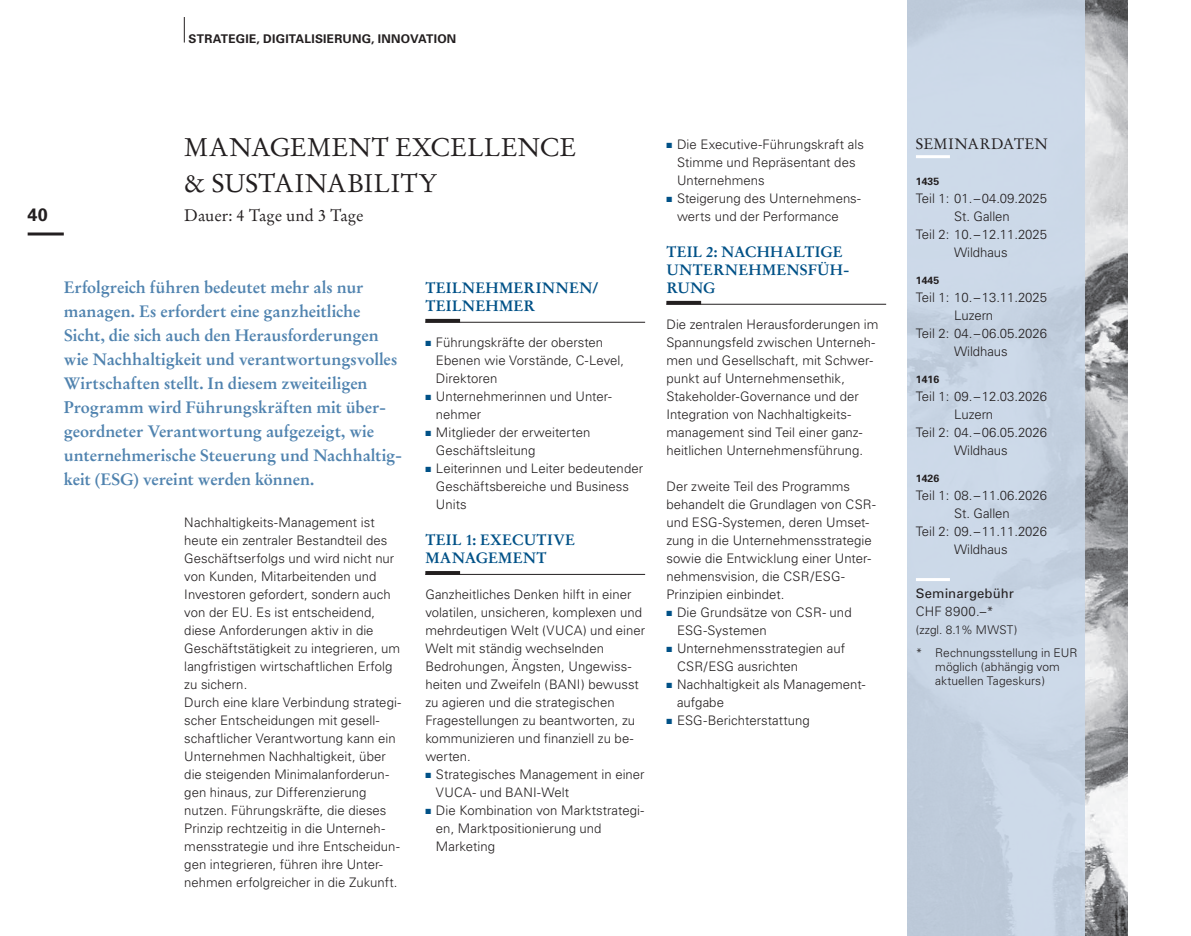
<style>
.page{position:relative;width:1191px;height:936px;background:#fff}
.page>*{position:absolute;margin:0;border:0;box-sizing:border-box;transform-origin:0 0}
.t1{font:25.5px/36px "Stempel Garamond";color:#231f20}
.t2{font:700 18px "Univers";color:#231f20}
.t3{font:700 16.5px/24px "Stempel Garamond";letter-spacing:-.005em;color:#5083af}
.t4{font:16.5px "Stempel Garamond";letter-spacing:-.005em;color:#231f20}
.t5{font:700 15px/18px "Stempel Garamond";letter-spacing:.015em;color:#005187}
.t6{font:15px "Stempel Garamond";letter-spacing:.015em;color:#231f20}
.t7{font:300 13.2px/18px "Univers";color:#231f20}
.t8{font:13.2px "Univers";letter-spacing:.005em;color:#231f20}
.t9{font:300 12px/22.8px "Univers";letter-spacing:.005em;color:#231f20}
.t10{font:700 12px "Univers";letter-spacing:.02em;color:#231f20}
.t11{font:700 10.5px "Univers";color:#231f20}
.s1{color:#005187}
</style>
<div class="page">
<img style="left:1084px;top:0;width:43px;height:935px">
<div style="left:907px;top:0;width:177px;height:935px;background:#c9d7e8"></div>
<svg style="left:184px;top:17px;width:1px;height:26px"></svg>
<hr style="left:28px;top:232px;width:36px;height:3px;background:#231f20">
<hr style="left:425px;top:322px;width:220px;height:1px;background:#231f20">
<hr style="left:425px;top:319px;width:35px;height:3px;background:#231f20">
<hr style="left:425px;top:574px;width:220px;height:1px;background:#231f20">
<hr style="left:425px;top:571px;width:35px;height:3px;background:#231f20">
<hr style="left:666px;top:304px;width:220px;height:1px;background:#231f20">
<hr style="left:666px;top:301px;width:35px;height:3px;background:#231f20">
<hr style="left:916px;top:155px;width:34px;height:3px;background:#fff">
<hr style="left:916px;top:578px;width:34px;height:3px;background:#fff">
<p class="t10" style="left:189px;top:31px;width:269px">STRATEG IE, DIG ITALISIERUNG, INNOVATION</p>
<h2 class="t2" style="left:28px;top:204px;width:22px">40</h2>
<h1 class="t1" style="left:184px;top:129px;width:394px">MANAGEMENT EXCELLENCE &amp; SUSTAINABILITY</h1>
<p class="t4" style="left:184px;top:205px;width:181px">Dauer: 4 Tage und 3 Tage</p>
<p class="t3" style="left:64px;top:275px;width:339px">Erfolgreich führen bedeutet mehr als nur managen. Es erfordert eine ganzheitliche Sicht, die sich auch den Herausforderungen wie Nachhaltigkeit und verantwortungsvolles Wirtschaften stellt. In diesem zweiteiligen Programm wird Führungskräften mit über&shy;geordneter Verantwortung aufgezeigt, wie unternehmerische Steuerung und Nachhaltig&shy;keit (ESG) vereint werden können.</p>
<p class="t5" style="left:425px;top:279px;width:174px">TEILNEHMERINNEN/<br>TEILNEHMER</p>
<p class="t7" style="left:436px;top:333px;width:190px;text-indent:-11px"><span class="s1">■</span> Führungskräfte der obersten<br>Ebenen wie Vorstände, C-Level,<br>Direktoren</p>
<p class="t7" style="left:436px;top:387px;width:177px;text-indent:-11px"><span class="s1">■</span> Unternehmerinnen und Unter&shy;nehmer</p>
<p class="t7" style="left:436px;top:423px;width:156px;text-indent:-11px"><span class="s1">■</span> Mitglieder der erweiterten<br>Geschäftsleitung</p>
<p class="t7" style="left:436px;top:459px;width:209px;text-indent:-11px"><span class="s1">■</span> Leiterinnen und Leiter bedeutender<br>Geschäftsbereiche und Business<br>Units</p>
<p class="t5" style="left:425px;top:531px;width:151px">TEIL 1: EXECUTIVE<br>MANAGEMENT</p>
<p class="t7" style="left:425px;top:585px;width:221px">Ganzheitliches Denken hilft in einer volatilen, unsicheren, komplexen und mehrdeutigen Welt (VUCA) und einer<br>Welt mit ständig wechselnden<br>Bedrohungen, Ängsten, Ungewiss&shy;heiten und Zweifeln (BANI) bewusst zu agieren und die strategischen<br>Fragestellungen zu beantworten, zu kommunizieren und finanziell zu be&shy;werten.</p>
<p class="t7" style="left:436px;top:765px;width:210px;text-indent:-11px"><span class="s1">■</span> Strategisches Management in einer<br>VUCA- und BANI-Welt</p>
<p class="t7" style="left:436px;top:801px;width:210px;text-indent:-11px"><span class="s1">■</span> Die Kombination von Marktstrategi&shy;en, Marktpositionierung und<br>Marketing</p>
<p class="t7" style="left:184px;top:513px;width:218px">Nachhaltigkeits-Management ist heute ein zentraler Bestandteil des Geschäftserfolgs und wird nicht nur von Kunden, Mitarbeitenden und Investoren gefordert, sondern auch von der EU. Es ist entscheidend, diese Anforderungen aktiv in die Geschäftstätigkeit zu integrieren, um langfristigen wirtschaftlichen Erfolg zu sichern.<br>Durch eine klare Verbindung strategi&shy;scher Entscheidungen mit gesell&shy;schaftlicher Verantwortung kann ein Unternehmen Nachhaltigkeit, über die steigenden Minimalanforderun&shy;gen hinaus, zur Differenzierung nutzen. Führungskräfte, die dieses Prinzip rechtzeitig in die Unterneh&shy;mensstrategie und ihre Entscheidun&shy;gen integrieren, führen ihre Unter&shy;nehmen erfolgreicher in die Zukunft.</p>
<p class="t7" style="left:677px;top:135px;width:188px;text-indent:-11px"><span class="s1">■</span> Die Executive-Führungskraft als<br>Stimme und Repräsentant des<br>Unternehmens</p>
<p class="t7" style="left:677px;top:189px;width:185px;text-indent:-11px"><span class="s1">■</span> Steigerung des Unternehmens&shy;werts und der Performance</p>
<p class="t5" style="left:666px;top:243px;width:184px">TEIL 2: NACHHALTIGE<br>UNTERNEHMENSFÜH-<br>RUNG</p>
<p class="t7" style="left:666px;top:315px;width:214px">Die zentralen Herausforderungen im Spannungsfeld zwischen Unterneh&shy;men und Gesellschaft, mit Schwer&shy;punkt auf Unternehmensethik, Stakeholder-Governance und der Integration von Nachhaltigkeits&shy;management sind Teil einer ganz&shy;heitlichen Unternehmensführung.</p>
<p class="t7" style="left:666px;top:477px;width:211px">Der zweite Teil des Programms behandelt die Grundlagen von CSR&shy;und ESG-Systemen, deren Umset&shy;zung in die Unternehmensstrategie sowie die Entwicklung einer Unter&shy;nehmensvision, die CSR/ESG-<br>Prinzipien einbindet.</p>
<p class="t7" style="left:677px;top:603px;width:176px;text-indent:-11px"><span class="s1">■</span> Die Grundsätze von CSR- und<br>ESG-Systemen</p>
<p class="t7" style="left:677px;top:639px;width:170px;text-indent:-11px"><span class="s1">■</span> Unternehmensstrategien auf<br>CSR/ESG ausrichten</p>
<p class="t7" style="left:677px;top:675px;width:190px;text-indent:-11px"><span class="s1">■</span> Nachhaltigkeit als Management&shy;aufgabe</p>
<p class="t7" style="left:666px;top:711px;width:145px"><span class="s1">■</span> ESG-Berichterstattung</p>
<p class="t6" style="left:916px;top:135px;width:133px">SEMINARDATEN</p>
<p class="t11" style="left:916px;top:175px;width:25px">1435</p>
<p class="t7" style="left:916px;top:189px;width:133px;text-align:center">Teil 1: 01.–04.09.2025<br>St. Gallen<br>Teil 2: 10.–12.11.2025<br>Wildhaus</p>
<p class="t11" style="left:916px;top:274px;width:25px">1445</p>
<p class="t7" style="left:916px;top:288px;width:133px">Teil 1: 10.–13.11.2025</p>
<p class="t7" style="left:954px;top:306px;width:41px">Luzern</p>
<p class="t7" style="left:916px;top:324px;width:133px">Teil 2: 04.–06.05.2026</p>
<p class="t7" style="left:954px;top:342px;width:55px">Wildhaus</p>
<p class="t11" style="left:916px;top:373px;width:25px">1416</p>
<p class="t7" style="left:916px;top:387px;width:133px">Teil 1: 09.–12.03.2026</p>
<p class="t7" style="left:954px;top:405px;width:41px">Luzern</p>
<p class="t7" style="left:916px;top:423px;width:133px">Teil 2: 04.–06.05.2026</p>
<p class="t7" style="left:954px;top:441px;width:55px">Wildhaus</p>
<p class="t11" style="left:916px;top:472px;width:25px">1426</p>
<p class="t7" style="left:916px;top:486px;width:133px;text-align:center">Teil 1: 08.–11.06.2026<br>St. Gallen<br>Teil 2: 09.–11.11.2026<br>Wildhaus</p>
<p class="t8" style="left:916px;top:585px;width:99px">Seminargebühr</p>
<p class="t7" style="left:916px;top:602px;width:79px">CHF 8900.–*</p>
<p class="t9" style="left:916px;top:618px;width:163px">(zzgl. 8.1% MWST)<br>* Rechnungsstellung in EUR</p>
<p class="t9" style="left:935px;top:659px;width:126px;line-height:14.2px">möglich (abhängig vom aktuellen Tageskurs)</p>
</div>
